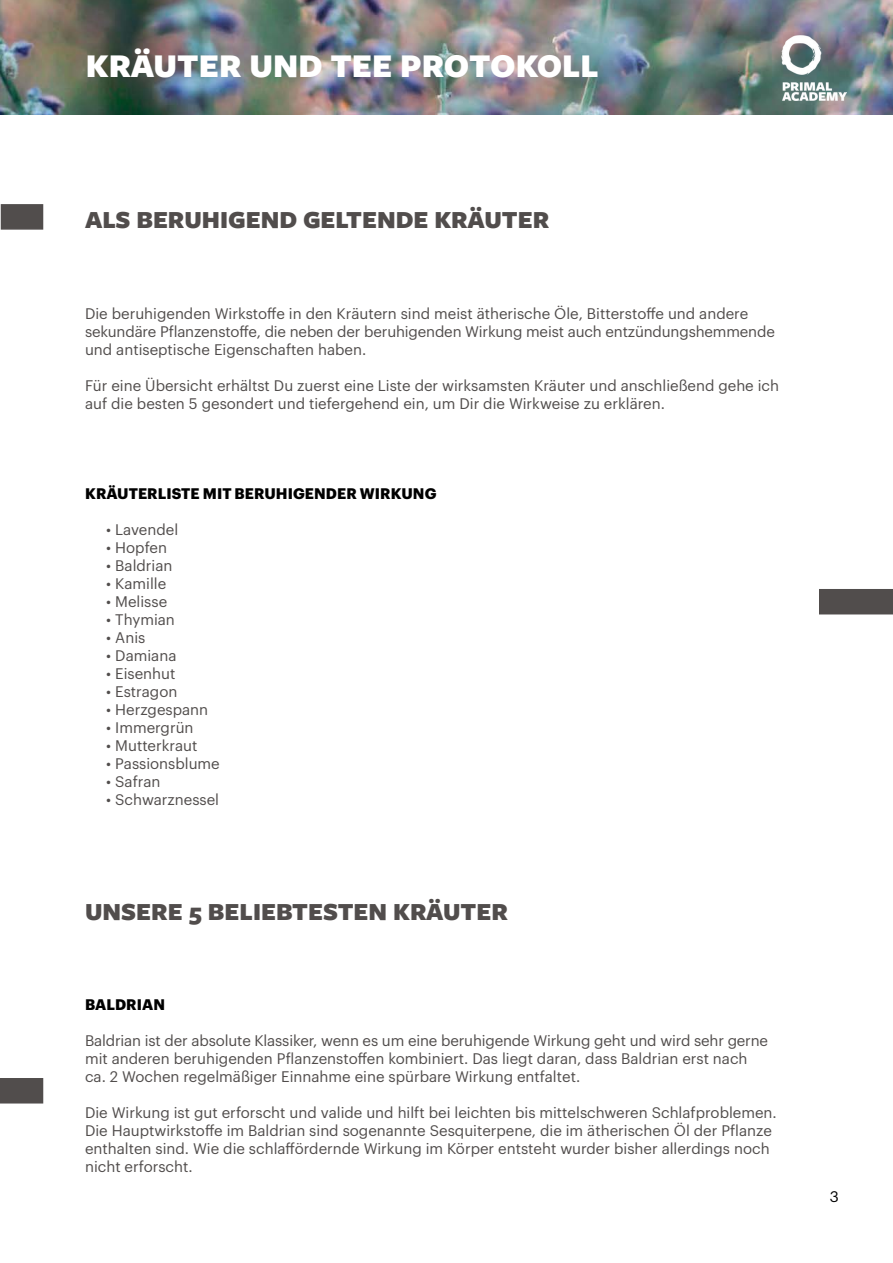
<style>
.page{position:relative;width:893px;height:1263px;background:#fff}
.page>*{position:absolute;margin:0;border:0;box-sizing:border-box;transform-origin:0 0}
.t1{font:900 34.5px "Freight Sans Pro";color:#fff}
.t2{font:900 25.5px "Freight Sans Pro";color:#514d4c}
.t3{font:15px/18px "Graphik";color:#514d4c}
.t4{font:700 15px "Graphik";letter-spacing:.005em;color:#000}
.t5{font:15px "Graphik";color:#000}
</style>
<div class="page">
<div style="left:819px;top:589px;width:74px;height:25px;background:#514d4c"></div>
<div style="left:1px;top:204px;width:42px;height:26px;background:#514d4c;border:2px solid #514d4c"></div>
<div style="left:0;top:1078px;width:43px;height:25px;background:#514d4c"></div>
<img style="left:0;top:0;width:893px;height:115px">
<img style="left:781px;top:36px;width:65px;height:64px">
<h1 class="t1" style="left:86px;top:42px;width:515px">KRÄUTER UND TEE PROTOKOLL</h1>
<h2 class="t2" style="left:85px;top:202px;width:466px">ALS BERUHIGEND GELTENDE KRÄUTER</h2>
<p class="t3" style="left:85px;top:303px;width:691px">Die beruhigenden Wirkstoffe in den Kräutern sind meist ätherische Öle, Bitterstoffe und andere sekundäre Pflanzenstoffe, die neben der beruhigenden Wirkung meist auch entzündungshemmende und antiseptische Eigenschaften haben.</p>
<p class="t3" style="left:85px;top:375px;width:696px">Für eine Übersicht erhältst Du zuerst eine Liste der wirksamsten Kräuter und anschließend gehe ich auf die besten 5 gesondert und tiefergehend ein, um Dir die Wirkweise zu erklären.</p>
<p class="t4" style="left:85px;top:481px;width:353px">KRÄUTERLISTE MIT BERUHIGENDER WIRKUNG</p>
<p class="t3" style="left:106px;top:519px;width:73px">• Lavendel</p>
<p class="t3" style="left:106px;top:537px;width:62px">• Hopfen</p>
<p class="t3" style="left:106px;top:555px;width:68px">• Baldrian</p>
<p class="t3" style="left:106px;top:573px;width:61px">• Kamille</p>
<p class="t3" style="left:106px;top:591px;width:62px">• Melisse</p>
<p class="t3" style="left:106px;top:609px;width:70px">• Thymian</p>
<p class="t3" style="left:106px;top:627px;width:41px">• Anis</p>
<p class="t3" style="left:106px;top:645px;width:72px">• Damiana</p>
<p class="t3" style="left:106px;top:663px;width:71px">• Eisenhut</p>
<p class="t3" style="left:106px;top:681px;width:73px">• Estragon</p>
<p class="t3" style="left:106px;top:699px;width:103px">• Herzgespann</p>
<p class="t3" style="left:106px;top:717px;width:89px">• Immergrün</p>
<p class="t3" style="left:106px;top:735px;width:93px">• Mutterkraut</p>
<p class="t3" style="left:106px;top:753px;width:115px">• Passionsblume</p>
<p class="t3" style="left:106px;top:771px;width:56px">• Safran</p>
<p class="t3" style="left:106px;top:789px;width:114px">• Schwarznessel</p>
<h2 class="t2" style="left:85px;top:894px;width:425px">UNSERE 5 BELIEBTESTEN KRÄUTER</h2>
<p class="t4" style="left:85px;top:993px;width:82px">BALDRIAN</p>
<p class="t3" style="left:85px;top:1030px;width:685px">Baldrian ist der absolute Klassiker, wenn es um eine beruhigende Wirkung geht und wird sehr gerne mit anderen beruhigenden Pflanzenstoffen kombiniert. Das liegt daran, dass Baldrian erst nach ca. 2 Wochen regelmäßiger Einnahme eine spürbare Wirkung entfaltet.</p>
<p class="t3" style="left:85px;top:1102px;width:693px">Die Wirkung ist gut erforscht und valide und hilft bei leichten bis mittelschweren Schlafproblemen.<br>Die Hauptwirkstoffe im Baldrian sind sogenannte Sesquiterpene, die im ätherischen Öl der Pflanze enthalten sind. Wie die schlaffördernde Wirkung im Körper entsteht wurder bisher allerdings noch nicht erforscht.</p>
<p class="t5" style="left:830px;top:1185px;width:11px">3</p>
</div>
